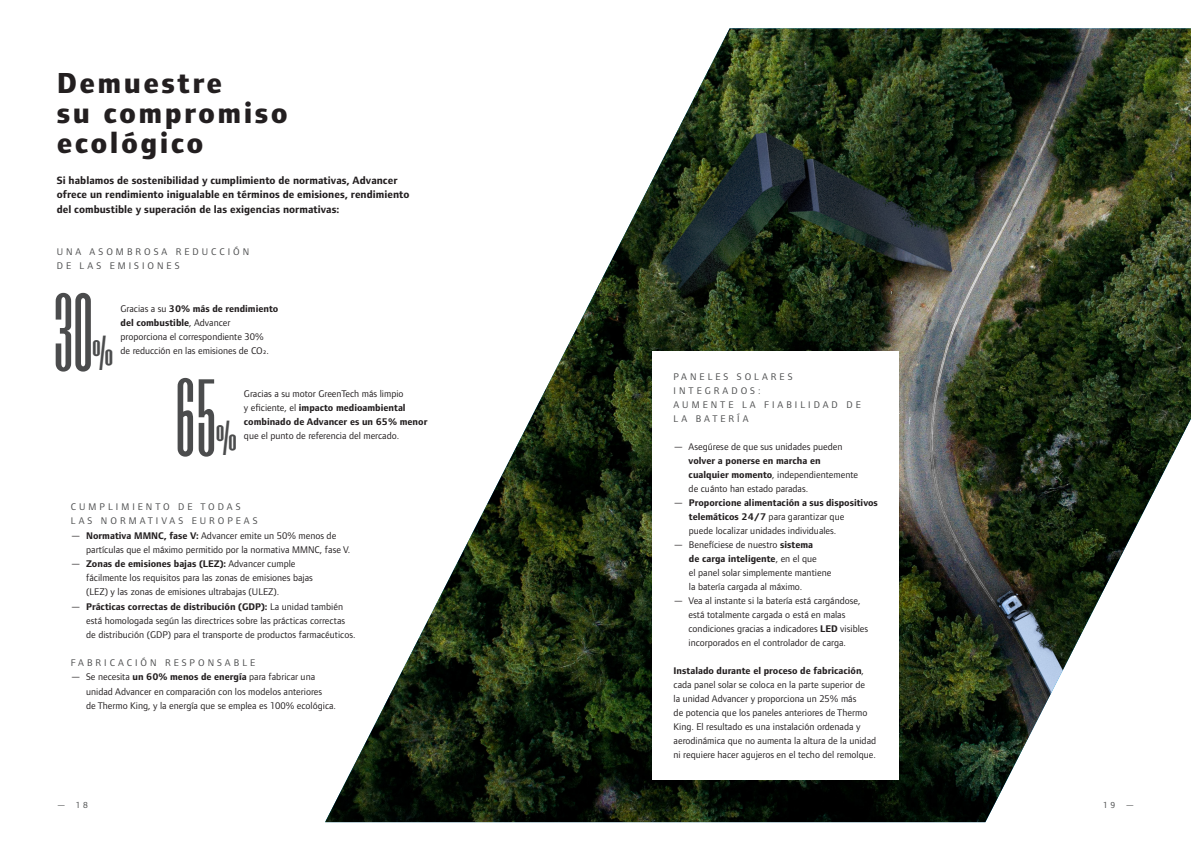
<style>
.page{position:relative;width:1191px;height:842px;background:#fff}
.page>*{position:absolute;margin:0;border:0;box-sizing:border-box;transform-origin:0 0}
.t1{font:90px "Six Caps";color:#4b4c4d}
.t2{font:40px "Six Caps";color:#4b4c4d}
.ADVANCER_Titel{font:800 30px/30px "Foundry Form Sans";letter-spacing:.08em;color:#231f20}
.ADVANCER_Intro{font:700 11px/14.2px "Foundry Form Sans";letter-spacing:.005em;color:#231f20}
.ADVANCER_Body{font:10px/14px "Foundry Form Sans";color:#231f20}
.ADVANCER_Tussen{font:10px/14px "Foundry Form Sans";letter-spacing:.3em;color:#4b4c4d}
.ADVANCER_Body-2{font:700 10px/14px "Foundry Form Sans";color:#231f20}
.t3{font:9px "Foundry Form Sans";color:#4b4c4d}
.s1{font-weight:700}
.s2{font-weight:400}
</style>
<div class="page">
<img style="left:325px;top:28px;width:866px;height:794px">
<div style="left:652px;top:352px;width:247px;height:428px;background:#fff"></div>
<p class="ADVANCER_Titel" style="left:57px;top:69px;width:233px">Demuestre<br>su compromiso ecológico</p>
<p class="ADVANCER_Intro" style="left:57px;top:174px;width:354px">Si hablamos de sostenibilidad y cumplimiento de normativas, Advancer ofrece un rendimiento inigualable en términos de emisiones, rendimiento del combustible y superación de las exigencias normativas:</p>
<p class="ADVANCER_Tussen" style="left:57px;top:245px;width:194px">UNA ASOMBROSA REDUCCIÓN<br>DE LAS EMISIONES</p>
<p class="t1" style="left:54px;top:270px;width:39px">30</p>
<p class="t2" style="left:92px;top:326px;width:23px">%</p>
<p class="ADVANCER_Body" style="left:120px;top:301px;width:159px">Gracias a su <span class="s1">30% más de rendimiento del combustible</span>, Advancer proporciona el correspondiente 30%<br>de reducción en las emisiones de CO².</p>
<p class="ADVANCER_Body" style="left:244px;top:386px;width:185px">Gracias a su motor GreenTech más limpio<br>y eficiente, el <span class="s1">impacto medioambiental combinado de Advancer es un 65% menor </span>que el punto de referencia del mercado.</p>
<p class="t1" style="left:175px;top:355px;width:42px">65</p>
<p class="t2" style="left:216px;top:411px;width:23px">%</p>
<p class="ADVANCER_Tussen" style="left:71px;top:500px;width:188px">CUMPLIMIENTO DE TODAS<br>LAS NORMATIVAS EUROPEAS</p>
<p class="ADVANCER_Body" style="left:86px;top:528px;width:266px;text-indent:-15px">— <span class="s1">Normativa MMNC, fase V:</span> Advancer emite un 50% menos de partículas que el máximo permitido por la normativa MMNC, fase V.</p>
<p class="ADVANCER_Body" style="left:86px;top:556px;width:228px;text-indent:-15px">— <span class="s1">Zonas de emisiones bajas (LEZ):</span> Advancer cumple fácilmente los requisitos para las zonas de emisiones bajas (LEZ) y las zonas de emisiones ultrabajas (ULEZ).</p>
<p class="ADVANCER_Body" style="left:86px;top:599px;width:271px;text-indent:-15px">— <span class="s1">Prácticas correctas de distribución (GDP):</span> La unidad también está homologada según las directrices sobre las prácticas correctas de distribución (GDP) para el transporte de productos farmacéuticos.</p>
<p class="ADVANCER_Tussen" style="left:71px;top:656px;width:186px">FABRICACIÓN RESPONSABLE</p>
<p class="ADVANCER_Body" style="left:86px;top:670px;width:251px;text-indent:-15px">— Se necesita <span class="s1">un 60% menos de energía</span> para fabricar una unidad Advancer en comparación con los modelos anteriores<br>de Thermo King, y la energía que se emplea es 100% ecológica.</p>
<p class="ADVANCER_Tussen" style="left:673px;top:370px;width:189px">PANELES SOLARES<br>INTEGRADOS:<br>AUMENTE LA FIABILIDAD DE<br>LA BATERÍA</p>
<p class="ADVANCER_Body" style="left:688px;top:440px;width:171px;text-indent:-15px">— Asegúrese de que sus unidades pueden <span class="s1">volver a ponerse en marcha en cualquier momento</span>, independientemente de cuánto han estado paradas.</p>
<p class="ADVANCER_Body-2" style="left:689px;top:496px;width:191px;text-indent:-15px"><span class="s2">—</span> Proporcione alimentación a sus dispositivos telemáticos 24/7 <span class="s2">para garantizar que<br>puede localizar unidades individuales.</span></p>
<p class="ADVANCER_Body" style="left:689px;top:538px;width:144px;text-indent:-15px">— Benefíciese de nuestro <span class="s1">sistema<br>de carga inteligente</span>, en el que<br>el panel solar simplemente mantiene la batería cargada al máximo.</p>
<p class="ADVANCER_Body" style="left:688px;top:594px;width:181px;text-indent:-15px">— Vea al instante si la batería está cargándose, está totalmente cargada o está en malas condiciones gracias a indicadores <span class="s1">LED</span> visibles incorporados en el controlador de carga.</p>
<p class="ADVANCER_Body" style="left:673px;top:664px;width:204px"><span class="s1">Instalado durante el proceso de fabricación</span>, cada panel solar se coloca en la parte superior de<br>la unidad Advancer y proporciona un 25% más<br>de potencia que los paneles anteriores de Thermo King. El resultado es una instalación ordenada y aerodinámica que no aumenta la altura de la unidad ni requiere hacer agujeros en el techo del remolque.</p>
<p class="t3" style="left:57px;top:800px;width:33px">— 18</p>
<p class="t3" style="left:1103px;top:800px;width:33px">19 —</p>
</div>
